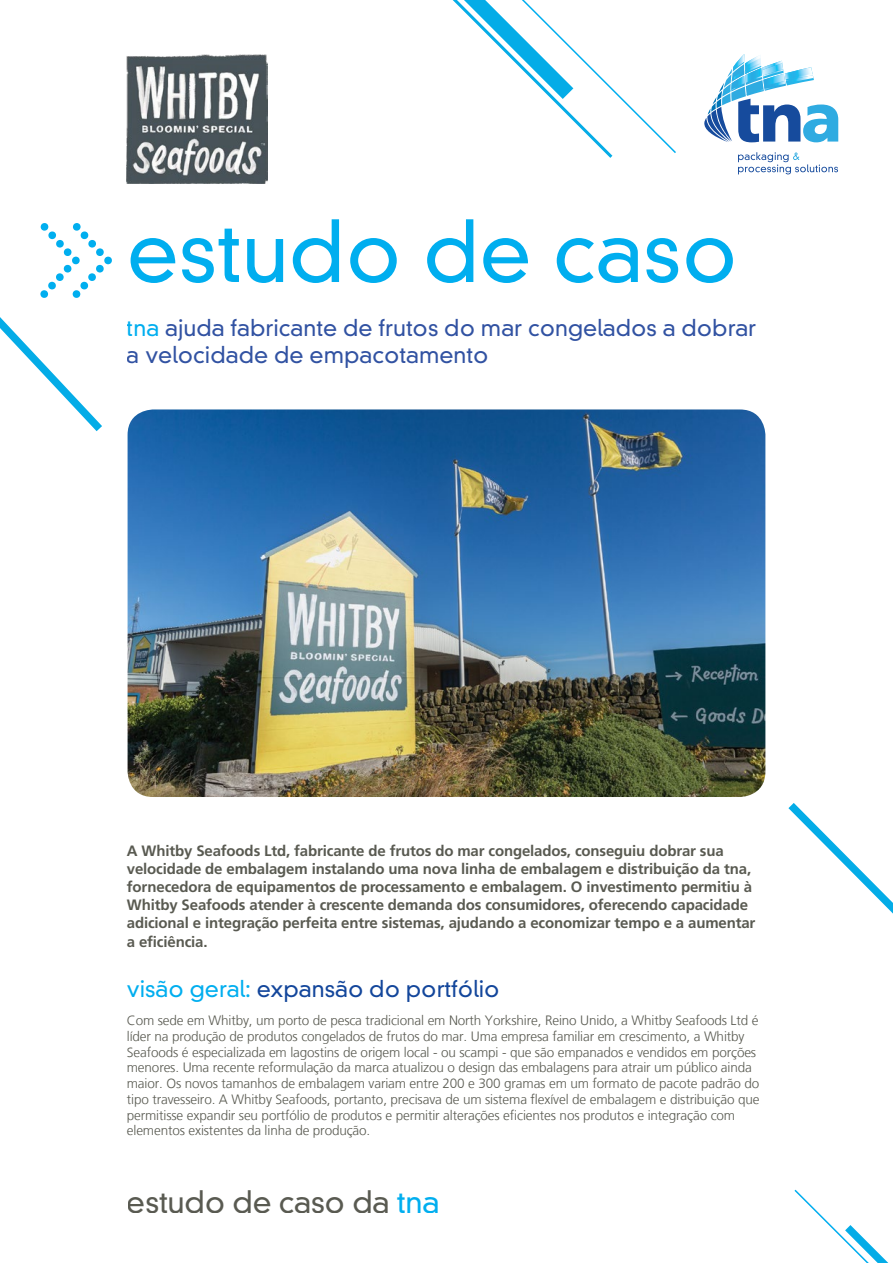
<style>
.page{position:relative;width:893px;height:1263px;background:#fff}
.page>*{position:absolute;margin:0;border:0;box-sizing:border-box;transform-origin:0 0}
.t1{font:300 82.5px "DIN Neuzeit Grotesk Std";color:#00aeef}
.t2{font:300 30px "DIN Neuzeit Grotesk Std";letter-spacing:-.01em;color:#595a51}
.t3{font:300 22.5px/27px "DIN Neuzeit Grotesk Std";color:#3152a2}
.t4{font:300 22.5px "DIN Neuzeit Grotesk Std";color:#13469b}
.t5{font:700 15px/18px "Frutiger";letter-spacing:-.01em;color:#595a51}
.t6{font:300 13.5px/15.8px "Frutiger LT";letter-spacing:-.01em;color:#595a51}
.s1{color:#00aeef}
</style>
<div class="page">
<svg style="left:794px;top:1189px;width:95px;height:74px"></svg>
<svg style="left:452px;top:0;width:224px;height:158px"></svg>
<svg style="left:704px;top:54px;width:134px;height:88px"></svg>
<img style="left:745px;top:66px;width:16px;height:5px">
<img style="left:745px;top:55px;width:16px;height:11px">
<svg style="left:738px;top:152px;width:100px;height:22px"></svg>
<img style="left:127px;top:54px;width:141px;height:130px">
<svg style="left:0;top:223px;width:112px;height:209px"></svg>
<svg style="left:788px;top:803px;width:105px;height:111px"></svg>
<img style="left:128px;top:409px;width:637px;height:388px">
<h1 class="t1" style="left:127px;top:202px;width:612px">estudo de caso</h1>
<h3 class="t3" style="left:127px;top:314px;width:631px"><span class="s1">tna</span> ajuda fabricante de frutos do mar congelados a dobrar a velocidade de empacotamento</h3>
<p class="t5" style="left:127px;top:841px;width:630px">A Whitby Seafoods Ltd, fabricante de frutos do mar congelados, conseguiu dobrar sua velocidade de embalagem instalando uma nova linha de embalagem e distribuição da tna, fornecedora de equipamentos de processamento e embalagem. O investimento permitiu à Whitby Seafoods atender à crescente demanda dos consumidores, oferecendo capacidade adicional e integração perfeita entre sistemas, ajudando a economizar tempo e a aumentar</p>
<p class="t5" style="left:127px;top:933px;width:82px">a eficiência.</p>
<h3 class="t4" style="left:127px;top:975px;width:374px"><span class="s1">visão geral:</span> expansão do portfólio</h3>
<p class="t6" style="left:127px;top:1013px;width:634px">Com sede em Whitby, um porto de pesca tradicional em North Yorkshire, Reino Unido, a Whitby Seafoods Ltd é líder na produção de produtos congelados de frutos do mar. Uma empresa familiar em crescimento, a Whitby Seafoods é especializada em lagostins de origem local - ou scampi - que são empanados e vendidos em porções menores. Uma recente reformulação da marca atualizou o design das embalagens para atrair um público ainda maior. Os novos tamanhos de embalagem variam entre 200 e 300 gramas em um formato de pacote padrão do tipo travesseiro. A Whitby Seafoods, portanto, precisava de um sistema flexível de embalagem e distribuição que permitisse expandir seu portfólio de produtos e permitir alterações eficientes nos produtos e integração com elementos existentes da linha de produção.</p>
<h2 class="t2" style="left:127px;top:1183px;width:314px">estudo de caso da <span class="s1">tna</span></h2>
</div>
